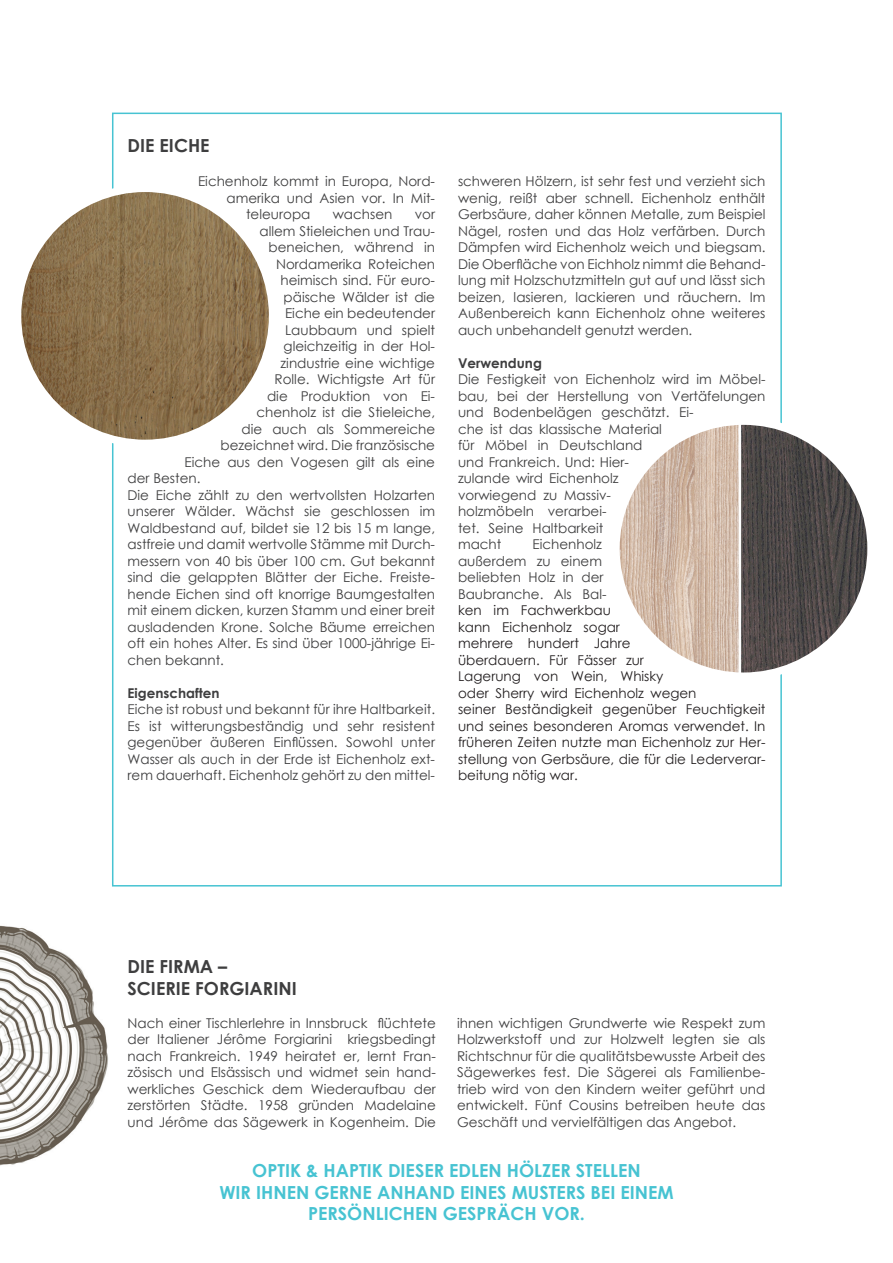
<style>
.page{position:relative;width:893px;height:1263px;background:#fff}
.page>*{position:absolute;margin:0;border:0;box-sizing:border-box;transform-origin:0 0}
.t1{font:700 18px/21.6px "Century Gothic";color:#47c3d2;text-align:center}
.überschrift{font:700 18px "Century Gothic";color:#3e3e3f}
.text{font:13.5px/16.5px "Century Gothic";color:#3e3e3f;text-align:justify}
.text-2{font:13.5px/16.5px "Century Gothic";color:#231f20}
.text-3{font:700 13.5px "Century Gothic";color:#3e3e3f}
.s1{color:#3e3e3f}
</style>
<div class="page">
<img style="left:18px;top:188px;width:255px;height:255px;border-radius:128px">
<div style="left:14px;top:185px;width:262px;height:262px;border:8px solid #fff;border-radius:50%"></div>
<img style="left:616px;top:421px;width:255px;height:255px;border-radius:128px">
<div style="left:612px;top:417px;width:263px;height:263px;border:8px solid #fff;border-radius:50%"></div>
<img style="left:0;top:925px;width:108px;height:241px">
<p class="überschrift" style="left:128px;top:132px;width:84px">DIE EICHE</p>
<p class="text" style="left:198px;top:173px;width:238px">Eichenholz kommt in Europa, Nord-</p>
<p class="text" style="left:227px;top:189px;width:210px">amerika und Asien vor. In Mit-</p>
<p class="text" style="left:246px;top:206px;width:66px">teleuropa</p>
<p class="text" style="left:333px;top:206px;width:61px">wachsen</p>
<p class="text" style="left:415px;top:206px;width:22px">vor</p>
<p class="text" style="left:260px;top:222px;width:177px">allem Stieleichen und Trau-</p>
<p class="text" style="left:269px;top:239px;width:168px">beneichen, während in</p>
<p class="text" style="left:276px;top:255px;width:161px">Nordamerika Roteichen</p>
<p class="text" style="left:281px;top:272px;width:156px">heimisch sind. Für euro-</p>
<p class="text" style="left:284px;top:288px;width:153px">päische Wälder ist die</p>
<p class="text" style="left:285px;top:305px;width:152px">Eiche ein bedeutender</p>
<p class="text" style="left:285px;top:321px;width:151px">Laubbaum und spielt</p>
<p class="text" style="left:284px;top:338px;width:153px">gleichzeitig in der Hol-</p>
<p class="text" style="left:281px;top:354px;width:156px">zindustrie eine wichtige</p>
<p class="text" style="left:275px;top:371px;width:162px">Rolle. Wichtigste Art für</p>
<p class="text" style="left:267px;top:387px;width:169px">die Produktion von Ei-</p>
<p class="text" style="left:257px;top:404px;width:180px">chenholz ist die Stieleiche,</p>
<p class="text" style="left:242px;top:420px;width:195px">die auch als Sommereiche</p>
<p class="text" style="left:221px;top:437px;width:216px">bezeichnet wird. Die französische</p>
<p class="text" style="left:185px;top:453px;width:252px">Eiche aus den Vogesen gilt als eine</p>
<p class="text" style="left:128px;top:470px;width:74px">der Besten.</p>
<p class="text" style="left:128px;top:486px;width:309px">Die Eiche zählt zu den wertvollsten Holzarten unserer Wälder. Wächst sie geschlossen im Waldbestand auf, bildet sie 12 bis 15 m lange, astfreie und damit wertvolle Stämme mit Durch&shy;messern von 40 bis über 100 cm. Gut bekannt sind die gelappten Blätter der Eiche. Freiste&shy;hende Eichen sind oft knorrige Baumgestalten mit einem dicken, kurzen Stamm und einer breit ausladenden Krone. Solche Bäume erreichen oft ein hohes Alter. Es sind über 1000-jährige Ei&shy;chen bekannt.</p>
<p class="text-3" style="left:128px;top:682px;width:94px">Eigenschaften</p>
<p class="text" style="left:128px;top:701px;width:309px">Eiche ist robust und bekannt für ihre Haltbarkeit.<br>Es ist witterungsbeständig und sehr resistent gegenüber äußeren Einflüssen. Sowohl unter Wasser als auch in der Erde ist Eichenholz ext&shy;rem dauerhaft. Eichenholz gehört zu den mittel-</p>
<p class="text" style="left:458px;top:173px;width:309px">schweren Hölzern, ist sehr fest und verzieht sich wenig, reißt aber schnell. Eichenholz enthält Gerbsäure, daher können Metalle, zum Beispiel Nägel, rosten und das Holz verfärben. Durch Dämpfen wird Eichenholz weich und biegsam.<br>Die Oberfläche von Eichholz nimmt die Behand&shy;lung mit Holzschutzmitteln gut auf und lässt sich beizen, lasieren, lackieren und räuchern. Im Außenbereich kann Eichenholz ohne weiteres auch unbehandelt genutzt werden.</p>
<p class="text-3" style="left:458px;top:352px;width:85px">Verwendung</p>
<p class="text" style="left:458px;top:371px;width:309px;text-align:left">Die Festigkeit von Eichenholz wird im Möbel&shy;bau, bei der Herstellung von Vertäfelungen und Bodenbelägen geschätzt. Ei-<br>che ist das klassische Material<br>für Möbel in Deutschland<br>und Frankreich. Und: Hier-<br>zulande wird Eichenholz<br>vorwiegend zu Massiv-<br>holzmöbeln verarbei-<br>tet. Seine Haltbarkeit<br>macht</p>
<p class="text-2" style="left:458px;top:536px;width:309px;text-indent:75px"><span class="s1">Eichenholz<br>außerdem zu einem<br>beliebten Holz in der<br>Baubranche. Als Bal-<br></span>ken im Fachwerkbau<br>kann Eichenholz sogar<br>mehrere hundert Jahre<br>überdauern. Für Fässer zur<br>Lagerung von Wein, Whisky<br>oder Sherry wird Eichenholz wegen<br>seiner Beständigkeit gegenüber Feuchtigkeit und seines besonderen Aromas verwendet. In früheren Zeiten nutzte man Eichenholz zur Her&shy;stellung von Gerbsäure, die für die Lederverar&shy;beitung nötig war.</p>
<p class="überschrift" style="left:128px;top:953px;width:101px">DIE FIRMA –</p>
<p class="überschrift" style="left:128px;top:974px;width:171px">SCIERIE FORGIARINI</p>
<p class="text" style="left:128px;top:1014px;width:310px">Nach einer Tischlerlehre in Innsbruck flüchtete der Italiener Jérôme Forgiarini kriegsbedingt nach Frankreich. 1949 heiratet er, lernt Fran&shy;zösisch und Elsässisch und widmet sein hand&shy;werkliches Geschick dem Wiederaufbau der zerstörten Städte. 1958 gründen Madelaine und Jérôme das Sägewerk in Kogenheim. Die</p>
<p class="text" style="left:457px;top:1014px;width:310px">ihnen wichtigen Grundwerte wie Respekt zum Holzwerkstoff und zur Holzwelt legten sie als Richtschnur für die qualitätsbewusste Arbeit des Sägewerkes fest. Die Sägerei als Familienbe&shy;trieb wird von den Kindern weiter geführt und entwickelt. Fünf Cousins betreiben heute das Geschäft und vervielfältigen das Angebot.</p>
<p class="t1" style="left:219px;top:1159px;width:456px">OPTIK &amp; HAPTIK DIESER EDLEN HÖLZER STELLEN<br>WIR IHNEN GERNE ANHAND EINES MUSTERS BEI EINEM<br>PERSÖNLICHEN GESPRÄCH VOR.</p>
</div>
